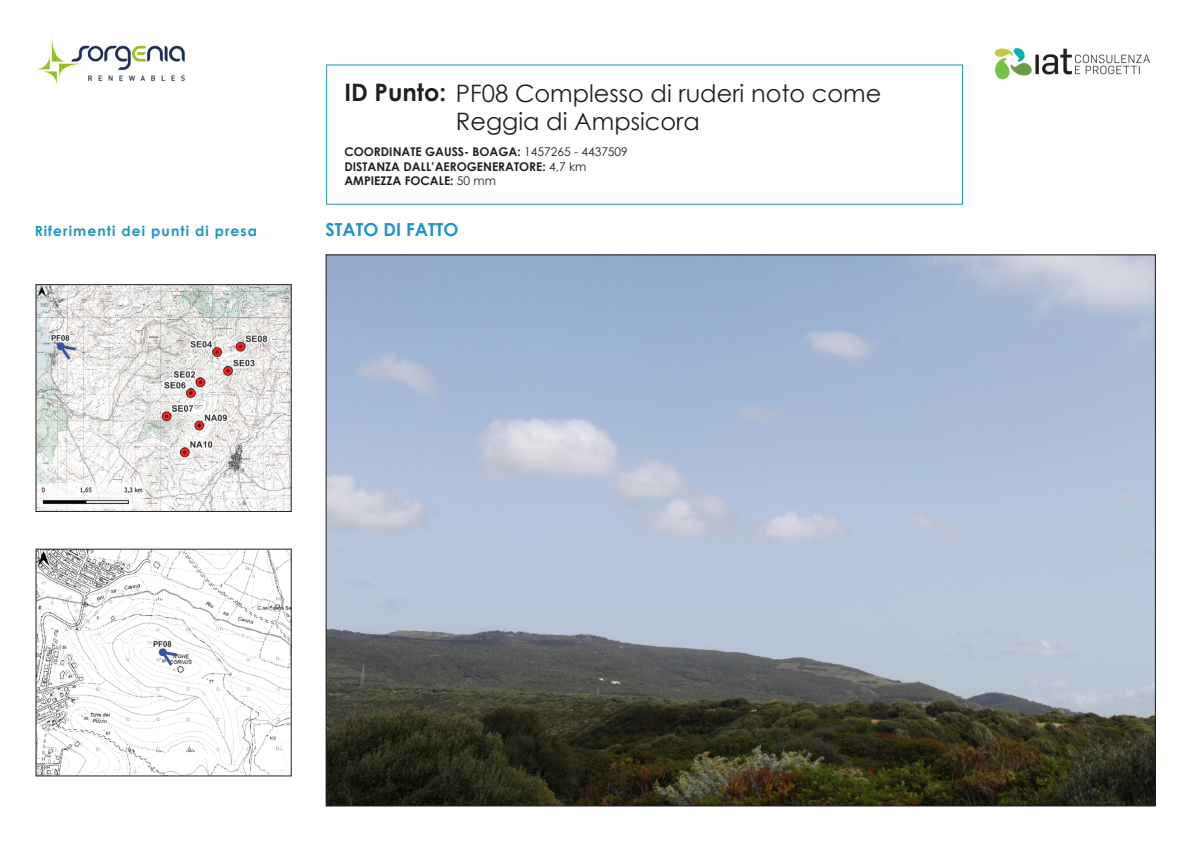
<style>
.page{position:relative;width:1191px;height:842px;background:#fff}
.page>*{position:absolute;margin:0;border:0;box-sizing:border-box;transform-origin:0 0}
.Titoli_PF{font:24px/28.8px "Century Gothic";color:#231f20}
.t1{font:700 18px "Century Gothic";color:#2095c5}
.t2{font:700 14px "Century Gothic";letter-spacing:.075em;color:#2095c5}
.t3{font:700 12px "Century Gothic";color:#231f20}
.s1{font-weight:700}
.s2{font-weight:400}
</style>
<div class="page">
<img style="left:994px;top:47px;width:156px;height:33px">
<img style="left:38px;top:38px;width:147px;height:46px">
<img style="left:327px;top:256px;width:826px;height:548px">
<img style="left:38px;top:286px;width:252px;height:224px">
<div style="left:36px;top:284px;width:256px;height:228px;border:1px solid #231f20"></div>
<img style="left:38px;top:551px;width:252px;height:223px">
<p class="Titoli_PF" style="left:456px;top:78px;width:427px;text-indent:-111px"><span class="s1">ID Punto:</span> PF08 Complesso di ruderi noto come<br>Reggia di Ampsicora</p>
<p class="t3" style="left:344px;top:143px;width:285px">COORDINATE GAUSS- BOAGA: <span class="s2">1457265 - 4437509</span></p>
<p class="t3" style="left:344px;top:157px;width:243px">DISTANZA DALL’AEROGENERATORE: <span class="s2">4,7 km</span></p>
<p class="t3" style="left:344px;top:172px;width:153px">AMPIEZZA FOCALE: <span class="s2">50 mm</span></p>
<p class="t2" style="left:35px;top:221px;width:224px">Riferimenti dei punti di presa</p>
<h2 class="t1" style="left:325px;top:216px;width:134px">STATO DI FATTO</h2>
</div>
